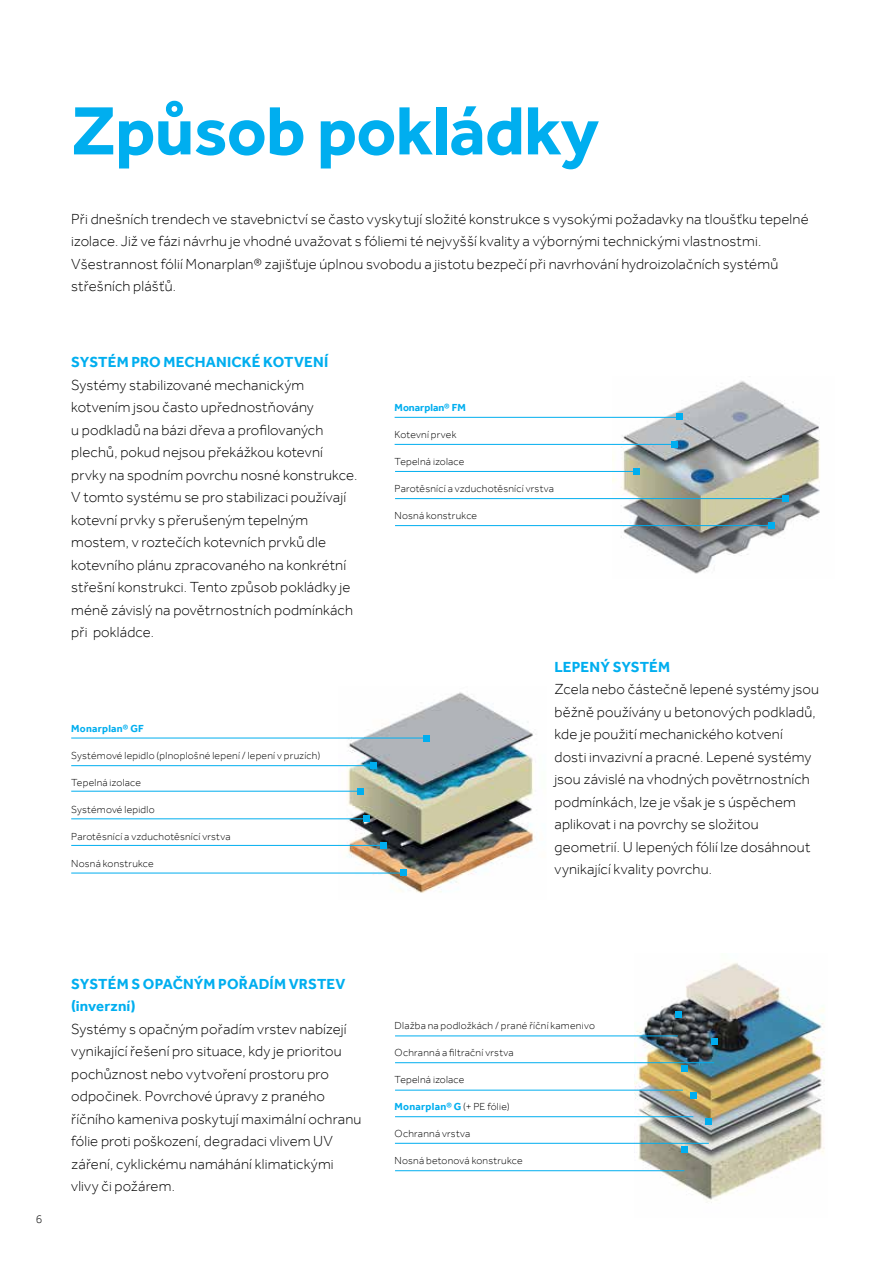
<style>
.page{position:relative;width:893px;height:1263px;background:#fff}
.page>*{position:absolute;margin:0;border:0;box-sizing:border-box;transform-origin:0 0}
.t1{font:700 70.5px "Effra";letter-spacing:-.01em;color:#00aeef}
.t2{font:300 15px/22.5px "Effra";letter-spacing:.01em;color:#000}
.t3{font:700 15px/22.5px "Effra";letter-spacing:.01em;color:#00aeef}
.t4{font:300 12px "Effra";color:#000}
.t5{font:300 10.5px "Effra";letter-spacing:.02em;color:#000}
.t6{font:700 10.5px "Effra";letter-spacing:.02em;color:#00aeef}
.t7{font:700 10.5px "Effra";color:#00aeef}
.s1{font-weight:300;color:#000}
</style>
<div class="page">
<img style="left:612px;top:381px;width:208px;height:193px">
<hr style="left:395px;top:417px;width:285px;height:1px;background:#00aeef">
<hr style="left:395px;top:444px;width:280px;height:1px;background:#00aeef">
<hr style="left:395px;top:471px;width:241px;height:1px;background:#00aeef">
<hr style="left:395px;top:498px;width:390px;height:1px;background:#00aeef">
<hr style="left:395px;top:525px;width:377px;height:1px;background:#00aeef">
<div style="left:768px;top:522px;width:7px;height:7px;background:#00aeef"></div>
<div style="left:782px;top:495px;width:7px;height:7px;background:#00aeef"></div>
<div style="left:633px;top:468px;width:7px;height:7px;background:#00aeef"></div>
<div style="left:671px;top:441px;width:7px;height:7px;background:#00aeef"></div>
<div style="left:676px;top:414px;width:7px;height:6px;background:#00aeef"></div>
<img style="left:635px;top:963px;width:190px;height:240px">
<hr style="left:395px;top:1036px;width:283px;height:1px;background:#00aeef">
<hr style="left:395px;top:1062px;width:319px;height:1px;background:#00aeef">
<hr style="left:395px;top:1090px;width:288px;height:1px;background:#00aeef">
<hr style="left:395px;top:1116px;width:298px;height:1px;background:#00aeef">
<hr style="left:395px;top:1143px;width:314px;height:1px;background:#00aeef">
<hr style="left:395px;top:1170px;width:289px;height:1px;background:#00aeef">
<img style="left:339px;top:692px;width:196px;height:201px">
<hr style="left:71px;top:738px;width:354px;height:1px;background:#00aeef">
<hr style="left:71px;top:765px;width:304px;height:1px;background:#00aeef">
<hr style="left:71px;top:791px;width:290px;height:1px;background:#00aeef">
<hr style="left:71px;top:818px;width:296px;height:1px;background:#00aeef">
<hr style="left:71px;top:845px;width:312px;height:1px;background:#00aeef">
<hr style="left:71px;top:873px;width:330px;height:1px;background:#00aeef">
<div style="left:423px;top:735px;width:7px;height:6px;background:#00aeef"></div>
<div style="left:371px;top:762px;width:6px;height:7px;background:#00aeef"></div>
<div style="left:357px;top:788px;width:7px;height:7px;background:#00aeef"></div>
<div style="left:364px;top:815px;width:6px;height:7px;background:#00aeef"></div>
<div style="left:380px;top:842px;width:7px;height:6px;background:#00aeef"></div>
<div style="left:400px;top:869px;width:7px;height:7px;background:#00aeef"></div>
<div style="left:675px;top:1011px;width:7px;height:7px;background:#00aeef"></div>
<div style="left:711px;top:1038px;width:7px;height:6px;background:#00aeef"></div>
<div style="left:681px;top:1065px;width:7px;height:7px;background:#00aeef"></div>
<div style="left:690px;top:1092px;width:7px;height:7px;background:#00aeef"></div>
<div style="left:705px;top:1118px;width:7px;height:7px;background:#00aeef"></div>
<div style="left:681px;top:1146px;width:7px;height:6px;background:#00aeef"></div>
<h1 class="t1" style="left:71px;top:89px;width:529px">Způsob pokládky</h1>
<p class="t2" style="left:71px;top:207px;width:739px">Při dnešních trendech ve stavebnictví se často vyskytují složité konstrukce s vysokými požadavky na tloušťku tepelné izolace. Již ve fázi návrhu je vhodné uvažovat s fóliemi té nejvyšší kvality a výbornými technickými vlastnostmi.<br>Všestrannost fólií Monarplan® zajišťuje úplnou svobodu a jistotu bezpečí při navrhování hydroizolačních systémů střešních plášťů.</p>
<p class="t3" style="left:71px;top:351px;width:259px">SYSTÉM PRO MECHANICKÉ KOTVENÍ</p>
<p class="t2" style="left:71px;top:373px;width:288px">Systémy stabilizované mechanickým kotvením jsou často upřednostňovány<br>u podkladů na bázi dřeva a profilovaných plechů, pokud nejsou překážkou kotevní prvky na spodním povrchu nosné konstrukce.<br>V tomto systému se pro stabilizaci používají kotevní prvky s přerušeným tepelným mostem, v roztečích kotevních prvků dle kotevního plánu zpracovaného na konkrétní střešní konstrukci. Tento způsob pokládky je méně závislý na povětrnostních podmínkách při pokládce.</p>
<p class="t6" style="left:71px;top:723px;width:74px">Monarplan® GF</p>
<p class="t5" style="left:71px;top:750px;width:251px">Systémové lepidlo (plnoplošné lepení / lepení v pruzích)</p>
<p class="t5" style="left:71px;top:777px;width:71px">Tepelná izolace</p>
<p class="t5" style="left:71px;top:804px;width:85px">Systémové lepidlo</p>
<p class="t5" style="left:71px;top:831px;width:161px">Parotěsnící a vzduchotěsnící vrstva</p>
<p class="t5" style="left:71px;top:858px;width:84px">Nosná konstrukce</p>
<p class="t7" style="left:395px;top:401px;width:73px">Monarplan® FM</p>
<p class="t5" style="left:395px;top:428px;width:63px">Kotevní prvek</p>
<p class="t5" style="left:395px;top:455px;width:71px">Tepelná izolace</p>
<p class="t5" style="left:395px;top:482px;width:161px">Parotěsnící a vzduchotěsnící vrstva</p>
<p class="t5" style="left:395px;top:509px;width:84px">Nosná konstrukce</p>
<p class="t3" style="left:554px;top:655px;width:117px">LEPENÝ SYSTÉM</p>
<p class="t2" style="left:554px;top:678px;width:266px">Zcela nebo částečně lepené systémy jsou běžně používány u betonových podkladů, kde je použití mechanického kotvení<br>dosti invazivní a pracné. Lepené systémy jsou závislé na vhodných povětrnostních podmínkách, lze je však je s úspěchem aplikovat i na povrchy se složitou geometrií. U lepených fólií lze dosáhnout vynikající kvality povrchu.</p>
<p class="t4" style="left:36px;top:1211px;width:8px">6</p>
<p class="t3" style="left:71px;top:972px;width:276px">SYSTÉM S OPAČNÝM POŘADÍM VRSTEV (inverzní)</p>
<p class="t2" style="left:71px;top:1017px;width:292px">Systémy s opačným pořadím vrstev nabízejí vynikající řešení pro situace, kdy je prioritou pochůznost nebo vytvoření prostoru pro odpočinek. Povrchové úpravy z praného říčního kameniva poskytují maximální ochranu fólie proti poškození, degradaci vlivem UV záření, cyklickému namáhání klimatickými vlivy či požárem.</p>
<p class="t5" style="left:395px;top:1019px;width:202px">Dlažba na podložkách / prané říční kamenivo</p>
<p class="t5" style="left:395px;top:1046px;width:121px">Ochranná a filtrační vrstva</p>
<p class="t5" style="left:395px;top:1073px;width:71px">Tepelná izolace</p>
<p class="t6" style="left:395px;top:1100px;width:117px">Monarplan® G <span class="s1">(+ PE fólie)</span></p>
<p class="t5" style="left:395px;top:1127px;width:77px">Ochranná vrstva</p>
<p class="t5" style="left:395px;top:1154px;width:130px">Nosná betonová konstrukce</p>
</div>
